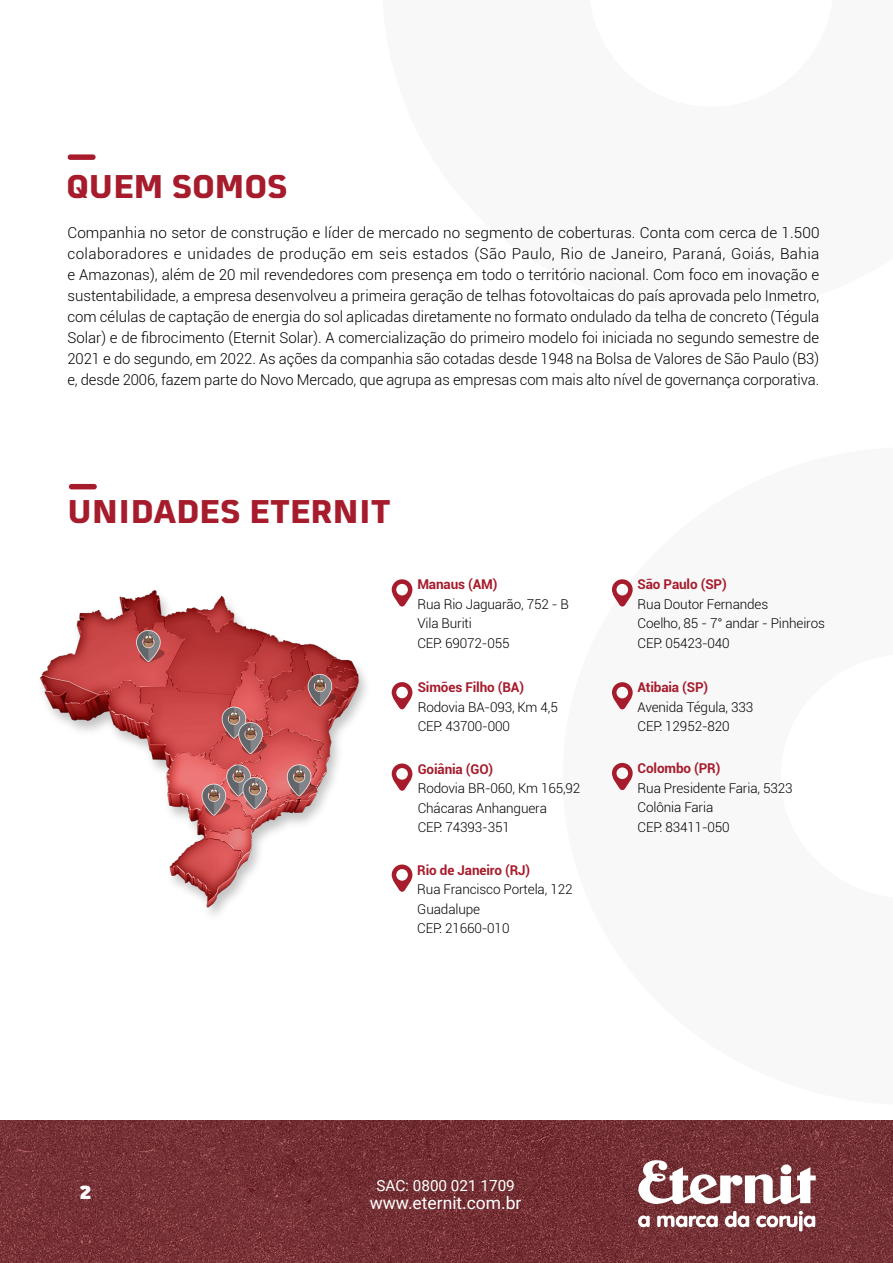
<style>
.page{position:relative;width:893px;height:1263px;background:#fff}
.page>*{position:absolute;margin:0;border:0;box-sizing:border-box;transform-origin:0 0}
.t1{font:700 32.4px "Martian B Thai";color:#a61c2c}
.t2{font:900 19.5px "Martian B Thai";color:#fff}
.t3{font:17.4px "Roboto";color:#fff}
.t4{font:15.3px "Roboto";color:#fff}
.t5{font:300 15px/21px "Roboto";letter-spacing:-.005em;color:#000;text-align:justify}
.t6{font:300 13.5px/19.5px "Roboto";letter-spacing:-.01em;color:#000}
.t7{font:700 13.5px "Roboto";letter-spacing:-.01em;color:#a61c2c}
</style>
<div class="page">
<img style="left:0;top:1120px;width:892px;height:143px">
<svg style="left:638px;top:1159px;width:178px;height:45px"></svg>
<svg style="left:638px;top:1215px;width:12px;height:12px"></svg>
<svg style="left:657px;top:1215px;width:61px;height:12px"></svg>
<svg style="left:725px;top:1211px;width:24px;height:16px"></svg>
<svg style="left:756px;top:1211px;width:59px;height:20px"></svg>
<div style="left:68px;top:154px;width:28px;height:6px;background:#a61c2c;border-radius:3px"></div>
<div style="left:69px;top:484px;width:28px;height:5px;background:#a61c2c;border-radius:3px"></div>
<img style="left:39px;top:590px;width:328px;height:325px">
<svg style="left:392px;top:682px;width:20px;height:28px"></svg>
<svg style="left:392px;top:763px;width:20px;height:28px"></svg>
<svg style="left:392px;top:579px;width:20px;height:28px"></svg>
<svg style="left:612px;top:682px;width:21px;height:28px"></svg>
<svg style="left:392px;top:864px;width:20px;height:28px"></svg>
<svg style="left:612px;top:763px;width:21px;height:28px"></svg>
<svg style="left:612px;top:579px;width:21px;height:28px"></svg>
<h1 class="t1" style="left:66px;top:158px;width:222px">QUEM SOMOS</h1>
<p class="t5" style="left:67px;top:221px;width:754px">Companhia no setor de construção e líder de mercado no segmento de coberturas. Conta com cerca de 1.500 colaboradores e unidades de produção em seis estados (São Paulo, Rio de Janeiro, Paraná, Goiás, Bahia e Amazonas), além de 20 mil revendedores com presença em todo o território nacional. Com foco em inovação e sustentabilidade, a empresa desenvolveu a primeira geração de telhas fotovoltaicas do país aprovada pelo Inmetro, com células de captação de energia do sol aplicadas diretamente no formato ondulado da telha de concreto (Tégula Solar) e de fibrocimento (Eternit Solar). A comercialização do primeiro modelo foi iniciada no segundo semestre de 2021 e do segundo, em 2022. As ações da companhia são cotadas desde 1948 na Bolsa de Valores de São Paulo (B3) e, desde 2006, fazem parte do Novo Mercado, que agrupa as empresas com mais alto nível de governança corporativa.</p>
<h1 class="t1" style="left:68px;top:484px;width:324px">UNIDADES ETERNIT</h1>
<p class="t7" style="left:417px;top:575px;width:82px">Manaus (AM)</p>
<p class="t6" style="left:417px;top:594px;width:153px">Rua Rio Jaguarão, 752 - B<br>Vila Buriti<br>CEP: 69072-055</p>
<p class="t7" style="left:418px;top:678px;width:108px">Simões Filho (BA)</p>
<p class="t6" style="left:418px;top:697px;width:142px">Rodovia BA-093, Km 4,5<br>CEP: 43700-000</p>
<p class="t7" style="left:418px;top:759px;width:77px">Goiânia (GO)</p>
<p class="t6" style="left:418px;top:778px;width:164px">Rodovia BR-060, Km 165,92<br>Chácaras Anhanguera<br>CEP: 74393-351</p>
<p class="t7" style="left:417px;top:860px;width:114px">Rio de Janeiro (RJ)</p>
<p class="t6" style="left:417px;top:879px;width:157px">Rua Francisco Portela, 122<br>Guadalupe<br>CEP: 21660-010</p>
<p class="t7" style="left:638px;top:575px;width:91px">São Paulo (SP)</p>
<p class="t6" style="left:638px;top:594px;width:189px">Rua Doutor Fernandes<br>Coelho, 85 - 7° andar - Pinheiros<br>CEP: 05423-040</p>
<p class="t7" style="left:637px;top:678px;width:72px">Atibaia (SP)</p>
<p class="t6" style="left:637px;top:697px;width:117px">Avenida Tégula, 333<br>CEP: 12952-820</p>
<p class="t7" style="left:638px;top:759px;width:84px">Colombo (PR)</p>
<p class="t6" style="left:638px;top:777px;width:156px">Rua Presidente Faria, 5323<br>Colônia Faria<br>CEP: 83411-050</p>
<h2 class="t2" style="left:79px;top:1174px;width:14px">2</h2>
<p class="t4" style="left:376px;top:1175px;width:140px">SAC: 0800 021 1709</p>
<p class="t3" style="left:370px;top:1191px;width:153px">www.eternit.com.br</p>
</div>
